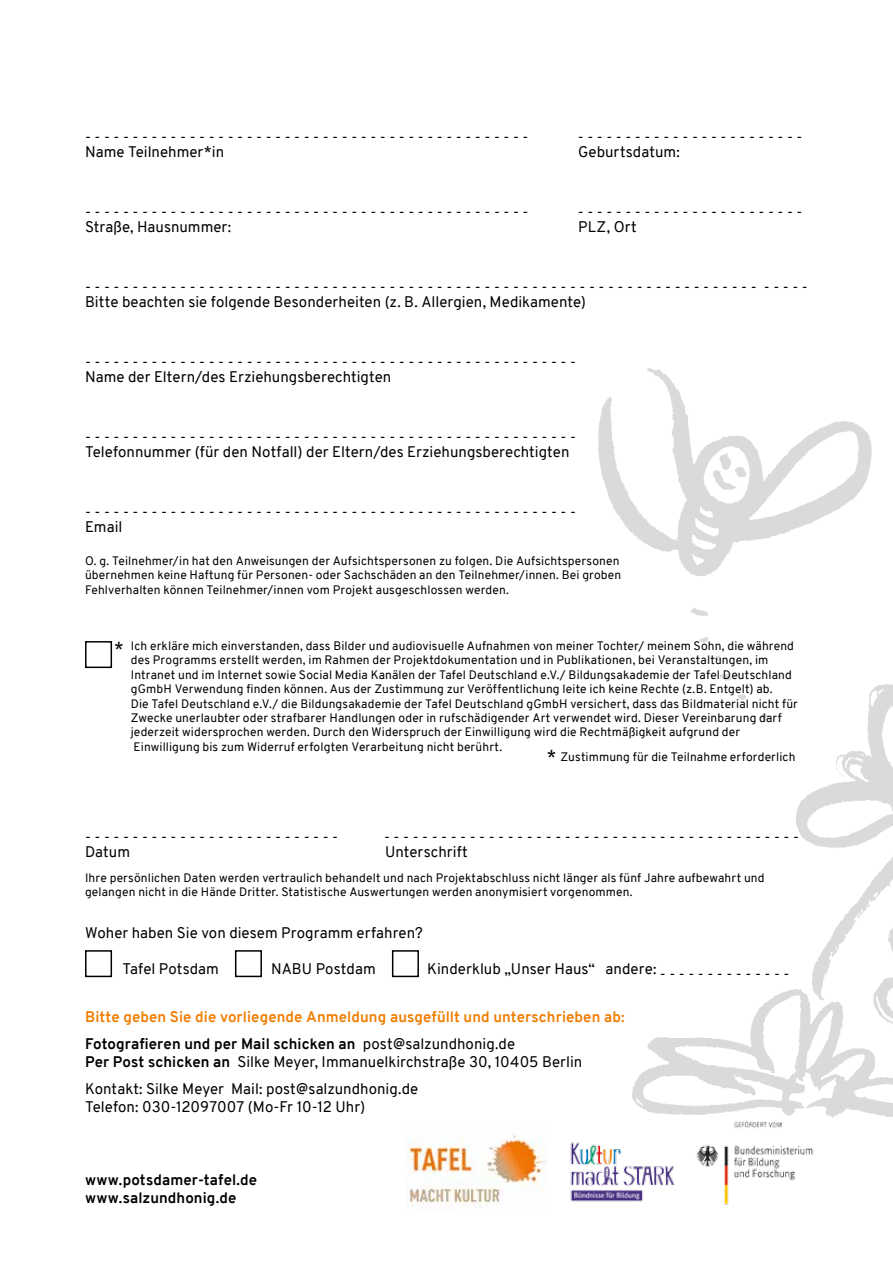
<style>
.page{position:relative;width:893px;height:1263px;background:#fff}
.page>*{position:absolute;margin:0;border:0;box-sizing:border-box;transform-origin:0 0}
.t1{font:18px "Overpass";color:#000}
.t2{font:15px/15px "Overpass";letter-spacing:.005em;color:#000}
.t3{font:700 15px/27px "Overpass";letter-spacing:.005em;color:#ef7d00}
.t4{font:700 15px/18px "Overpass";letter-spacing:.01em;color:#000}
.t5{font:12px/14.4px "Overpass";letter-spacing:.015em;color:#000}
.s1{font-size:18px}
.s2{color:#000}
.s3{font-weight:400;color:#000}
.s4{font-weight:700}
</style>
<div class="page">
<img style="left:632px;top:743px;width:261px;height:374px">
<img style="left:598px;top:368px;width:295px;height:375px">
<img style="left:570px;top:1112px;width:267px;height:93px">
<img style="left:407px;top:1135px;width:139px;height:73px">
<div style="left:85px;top:641px;width:27px;height:27px;border:2px solid #000"></div>
<div style="left:85px;top:950px;width:27px;height:27px;border:2px solid #000"></div>
<div style="left:235px;top:950px;width:27px;height:27px;border:2px solid #000"></div>
<div style="left:392px;top:950px;width:27px;height:27px;border:2px solid #000"></div>
<p class="t2" style="left:85px;top:129px;width:445px">- - - - - - - - - - - - - - - - - - - - - - - - - - - - - - - - - - - - - - - - - - - - - - -</p>
<p class="t2" style="left:578px;top:129px;width:226px">- - - - - - - - - - - - - - - - - - - - - - - -</p>
<p class="t2" style="left:85px;top:144px;width:141px">Name Teilnehmer*in</p>
<p class="t2" style="left:578px;top:144px;width:103px">Geburtsdatum:</p>
<p class="t2" style="left:85px;top:204px;width:445px">- - - - - - - - - - - - - - - - - - - - - - - - - - - - - - - - - - - - - - - - - - - - - - -</p>
<p class="t2" style="left:578px;top:204px;width:226px">- - - - - - - - - - - - - - - - - - - - - - - -</p>
<p class="t2" style="left:85px;top:219px;width:148px">Straße, Hausnummer:</p>
<p class="t2" style="left:578px;top:219px;width:60px">PLZ, Ort</p>
<p class="t2" style="left:85px;top:279px;width:724px">- - - - - - - - - - - - - - - - - - - - - - - - - - - - - - - - - - - - - - - - - - - - - - - - - - - - - - - - - - - - - - - - - - - - - - - - - - - -<br>Bitte beachten sie folgende Besonderheiten (z. B. Allergien, Medikamente)</p>
<p class="t2" style="left:85px;top:354px;width:492px">- - - - - - - - - - - - - - - - - - - - - - - - - - - - - - - - - - - - - - - - - - - - - - - - - - - -<br>Name der Eltern/des Erziehungsberechtigten</p>
<p class="t2" style="left:85px;top:429px;width:492px">- - - - - - - - - - - - - - - - - - - - - - - - - - - - - - - - - - - - - - - - - - - - - - - - - - - -<br>Telefonnummer (für den Notfall) der Eltern/des Erziehungsberechtigten</p>
<p class="t2" style="left:85px;top:504px;width:492px">- - - - - - - - - - - - - - - - - - - - - - - - - - - - - - - - - - - - - - - - - - - - - - - - - - - -<br>Email</p>
<p class="t5" style="left:85px;top:554px;width:538px">O. g. Teilnehmer/in hat den Anweisungen der Aufsichtspersonen zu folgen. Die Aufsichtspersonen übernehmen keine Haftung für Personen- oder Sachschäden an den Teilnehmer/innen. Bei groben<br>Fehlverhalten können Teilnehmer/innen vom Projekt ausgeschlossen werden.</p>
<p class="t5" style="left:131px;top:639px;width:669px">Ich erkläre mich einverstanden, dass Bilder und audiovisuelle Aufnahmen von meiner Tochter/ meinem Sohn, die während des Programms erstellt werden, im Rahmen der Projektdokumentation und in Publikationen, bei Veranstaltungen, im Intranet und im Internet sowie Social Media Kanälen der Tafel Deutschland e.V./ Bildungsakademie der Tafel Deutschland gGmbH Verwendung finden können. Aus der Zustimmung zur Veröffentlichung leite ich keine Rechte (z.B. Entgelt) ab.<br>Die Tafel Deutschland e.V./ die Bildungsakademie der Tafel Deutschland gGmbH versichert, dass das Bildmaterial nicht für Zwecke unerlaubter oder strafbarer Handlungen oder in rufschädigender Art verwendet wird. Dieser Vereinbarung darf jederzeit widersprochen werden. Durch den Widerspruch der Einwilligung wird die Rechtmäßigkeit aufgrund der Einwilligung bis zum Widerruf erfolgten Verarbeitung nicht berührt.</p>
<h1 class="t1" style="left:114px;top:635px;width:11px">*</h1>
<p class="t5" style="left:547px;top:750px;width:250px"><span class="s1">*</span> Zustimmung für die Teilnahme erforderlich</p>
<p class="t2" style="left:85px;top:830px;width:255px">- - - - - - - - - - - - - - - - - - - - - - - - - - -</p>
<p class="t2" style="left:384px;top:830px;width:416px">- - - - - - - - - - - - - - - - - - - - - - - - - - - - - - - - - - - - - - - - - - - -</p>
<p class="t2" style="left:85px;top:845px;width:46px">Datum</p>
<p class="t2" style="left:385px;top:845px;width:84px">Unterschrift</p>
<p class="t5" style="left:85px;top:870px;width:681px">Ihre persönlichen Daten werden vertraulich behandelt und nach Projektabschluss nicht länger als fünf Jahre aufbewahrt und gelangen nicht in die Hände Dritter. Statistische Auswertungen werden anonymisiert vorgenommen.</p>
<p class="t2" style="left:85px;top:926px;width:339px">Woher haben Sie von diesem Programm erfahren?</p>
<p class="t2" style="left:123px;top:962px;width:98px">Tafel Potsdam</p>
<p class="t2" style="left:271px;top:962px;width:106px">NABU Postdam</p>
<p class="t2" style="left:427px;top:962px;width:364px">Kinderklub „Unser Haus“ andere: - - - - - - - - - - - - - -</p>
<p class="t3" style="left:85px;top:1004px;width:541px">Bitte geben Sie die vorliegende Anmeldung ausgefüllt und unterschrieben ab:<br><span class="s2">Fotografieren und per Mail schicken an</span> <span class="s3">post@salzundhonig.de</span></p>
<p class="t2" style="left:85px;top:1049px;width:499px;line-height:27px"><span class="s4">Per Post schicken an</span> Silke Meyer, Immanuelkirchstraße 30, 10405 Berlin<br>Kontakt: Silke Meyer Mail: post@salzundhonig.de</p>
<p class="t2" style="left:85px;top:1100px;width:282px">Telefon: 030-12097007 (Mo-Fr 10-12 Uhr)</p>
<p class="t4" style="left:85px;top:1171px;width:174px">www.potsdamer-tafel.de www.salzundhonig.de</p>
</div>
